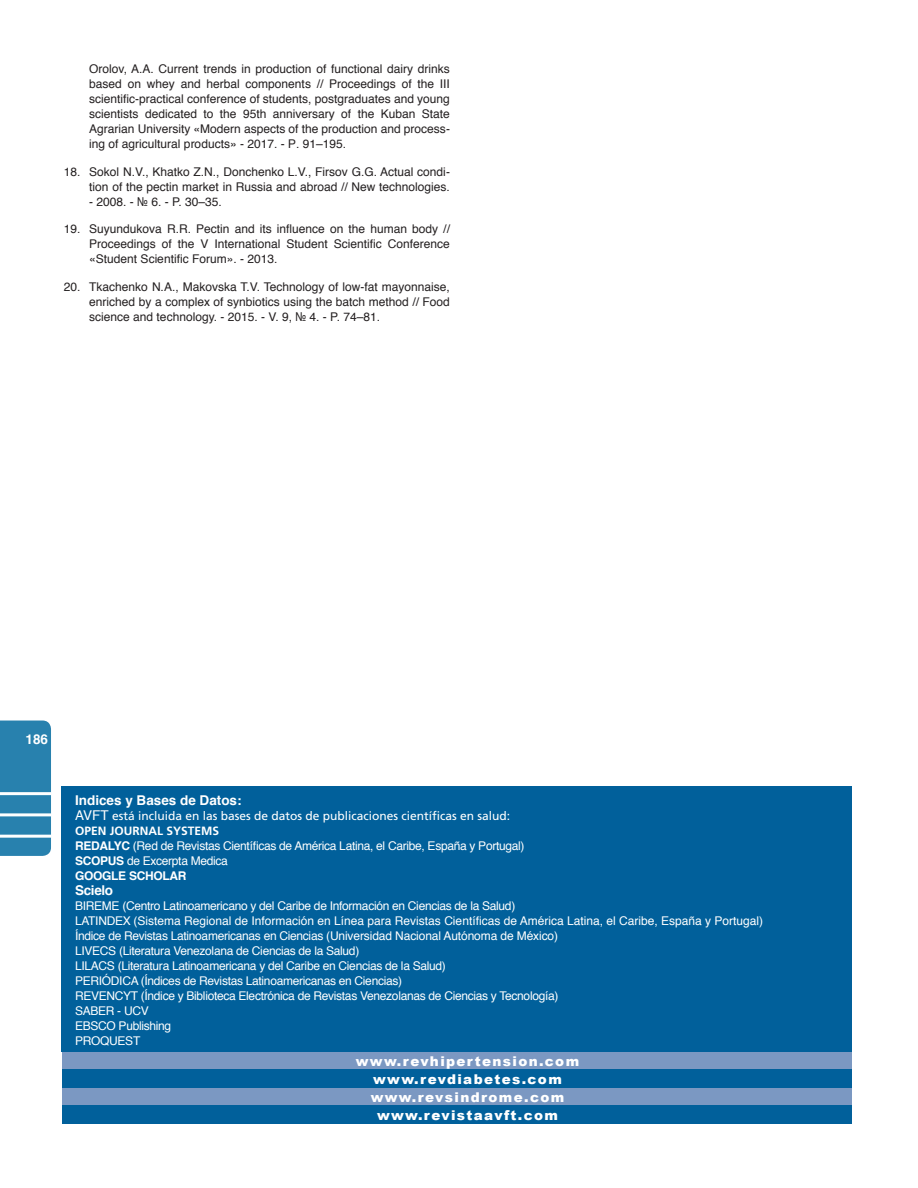
<style>
.page{position:relative;width:918px;height:1188px;background:#fff}
.page>*{position:absolute;margin:0;border:0;box-sizing:border-box;transform-origin:0 0}
.t1{font:900 13.5px "Arial";letter-spacing:.1em;color:#fff}
.t2{font:700 13.5px "Helvetica";color:#fff}
.t3{font:12px/15px "Helvetica";color:#231f20;text-align:justify}
.t4{font:12px "Helvetica";letter-spacing:-.025em;color:#fff}
.t5{font:12px "Helvetica";color:#fff}
.t6{font:12px "Frutiger";color:#fff}
.t7{font:700 12px "Frutiger";color:#fff}
.t8{font:700 12px "Helvetica";letter-spacing:-.025em;color:#fff}
.s1{font-family:"Helvetica";font-size:13.5px}
.s2{font-weight:700}
</style>
<div class="page">
<div style="left:0;top:721px;width:51px;height:135px;background:#2881ae"></div>
<hr style="left:0;top:835px;width:51px;height:3px;background:#fff">
<hr style="left:0;top:813px;width:51px;height:3px;background:#fff">
<hr style="left:0;top:792px;width:51px;height:3px;background:#fff">
<div style="left:62px;top:1052px;width:790px;height:72px;background:#01609b"></div>
<div style="left:62px;top:1052px;width:790px;height:16px;background:#7b98c2"></div>
<div style="left:62px;top:1088px;width:790px;height:17px;background:#7b98c2"></div>
<div style="left:61px;top:786px;width:791px;height:266px;background:#01609b"></div>
<p class="t3" style="left:89px;top:61px;width:362px">Orolov, A.A. Current trends in production of functional dairy drinks based on whey and herbal components // Proceedings of the III scientific-practical conference of students, postgraduates and young scientists dedicated to the 95th anniversary of the Kuban State Agrarian University «Modern aspects of the production and process&shy;ing of agricultural products» - 2017. - Р. 91–195.</p>
<p class="t3" style="left:64px;top:164px;width:388px;text-align:right">18. Sokol N.V., Khatko Z.N., Donchenko L.V., Firsov G.G. Actual condi&shy;tion of the pectin market in Russia and abroad // New technologies.</p>
<p class="t3" style="left:89px;top:194px;width:134px">- 2008. - № 6. - P. 30–35.</p>
<p class="t3" style="left:89px;top:222px;width:362px;text-indent:-26px">19. Suyundukova R.R. Pectin and its influence on the human body // Proceedings of the V International Student Scientific Conference «Student Scientific Forum». - 2013.</p>
<p class="t3" style="left:89px;top:280px;width:362px;text-indent:-26px">20. Tkachenko N.A., Makovska T.V. Technology of low-fat mayonnaise, enriched by a complex of synbiotics using the batch method // Food science and technology. - 2015. - V. 9, № 4. - P. 74–81.</p>
<p class="t2" style="left:26px;top:729px;width:24px">186</p>
<p class="t2" style="left:75px;top:790px;width:168px">Indices y Bases de Datos:</p>
<p class="t6" style="left:75px;top:809px;width:437px"><span class="s1">AVFT</span> está incluida en las bases de datos de publicaciones científicas en salud:</p>
<p class="t7" style="left:75px;top:824px;width:146px">OPEN JOURNAL SYSTEMS</p>
<p class="t4" style="left:75px;top:837px;width:451px"><span class="s2">REDALYC</span> (Red de Revistas Científicas de América Latina, el Caribe, España y Portugal)</p>
<p class="t4" style="left:75px;top:852px;width:154px"><span class="s2">SCOPUS</span> de Excerpta Medica</p>
<p class="t8" style="left:75px;top:866px;width:113px">GOOGLE SCHOLAR</p>
<p class="t2" style="left:75px;top:880px;width:40px">Scielo</p>
<p class="t4" style="left:75px;top:897px;width:442px">BIREME (Centro Latinoamericano y del Caribe de Información en Ciencias de la Salud)</p>
<p class="t5" style="left:75px;top:912px;width:690px">LATINDEX (Sistema Regional de Información en Línea para Revistas Científicas de América Latina, el Caribe, España y Portugal)</p>
<p class="t4" style="left:75px;top:927px;width:485px">Índice de Revistas Latinoamericanas en Ciencias (Universidad Nacional Autónoma de México)</p>
<p class="t4" style="left:75px;top:942px;width:286px">LIVECS (Literatura Venezolana de Ciencias de la Salud)</p>
<p class="t4" style="left:75px;top:957px;width:372px">LILACS (Literatura Latinoamericana y del Caribe en Ciencias de la Salud)</p>
<p class="t4" style="left:75px;top:972px;width:329px">PERIÓDICA (Índices de Revistas Latinoamericanas en Ciencias)</p>
<p class="t4" style="left:75px;top:987px;width:485px">REVENCYT (Índice y Biblioteca Electrónica de Revistas Venezolanas de Ciencias y Tecnología)</p>
<p class="t4" style="left:75px;top:1002px;width:75px">SABER - UCV</p>
<p class="t4" style="left:75px;top:1017px;width:98px">EBSCO Publishing</p>
<p class="t4" style="left:75px;top:1032px;width:67px">PROQUEST</p>
<p class="t1" style="left:356px;top:1052px;width:225px">www.revhipertension.com</p>
<p class="t1" style="left:373px;top:1070px;width:190px">www.revdiabetes.com</p>
<p class="t1" style="left:371px;top:1088px;width:195px">www.revsindrome.com</p>
<p class="t1" style="left:377px;top:1106px;width:183px">www.revistaavft.com</p>
</div>
